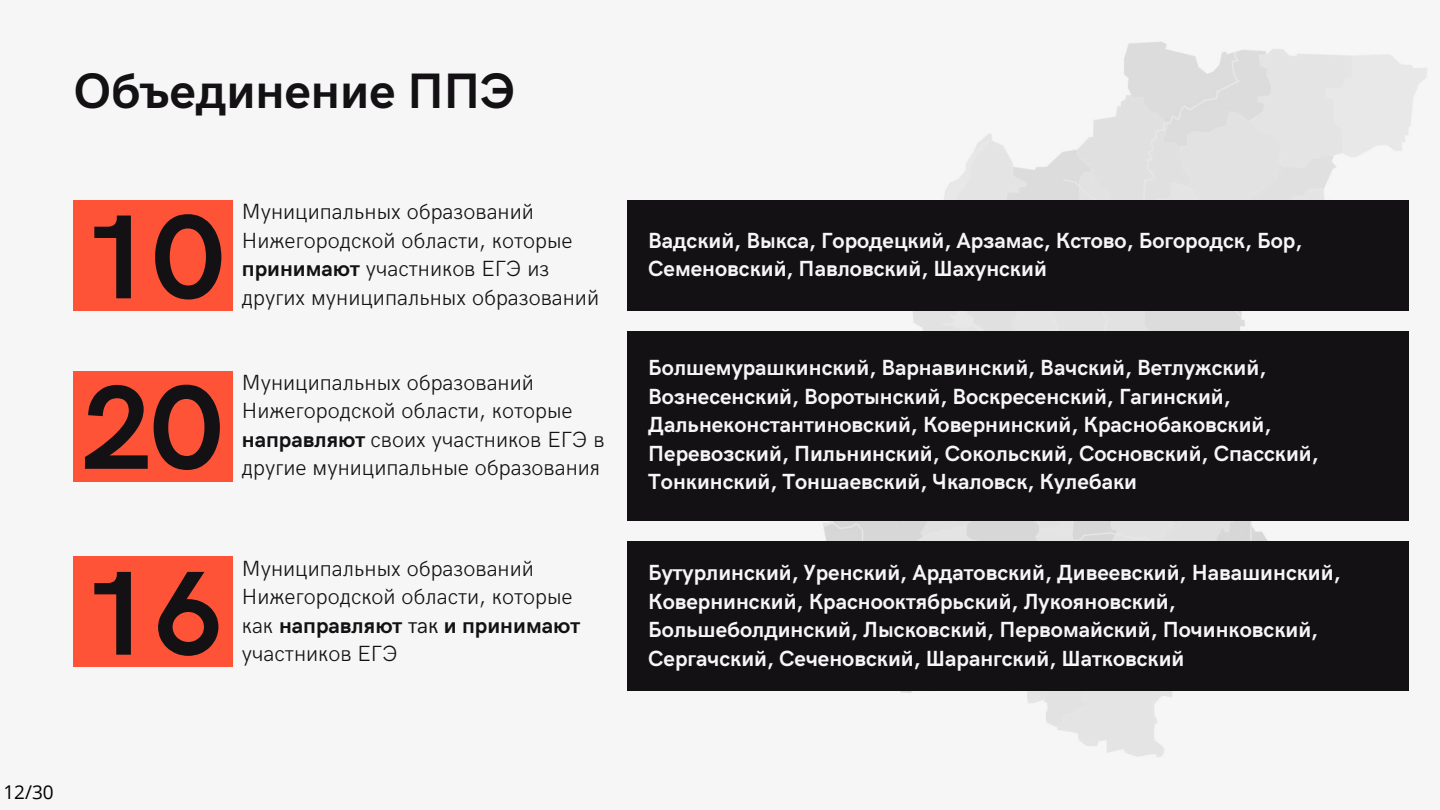
<style>
.page{position:relative;width:1440px;height:810px;background:#f6f6f6}
.page>*{position:absolute;margin:0;border:0;box-sizing:border-box;transform-origin:0 0}
.t1{font:700 120px "HK Grotesk";color:#131114}
.t2{font:700 50px "HK Grotesk";color:#131114}
.t3{font:700 22px/28.5px "HK Grotesk";color:#f6f6f6}
.t4{font:300 22px/28.5px "HK Grotesk";color:#131114}
.t5{font:19px "Open Sans";color:#000}
.s1{font-weight:700}
.s2{font-weight:400}
</style>
<div class="page">
<img style="left:749px;top:42px;width:678px;height:715px">
<div style="left:74px;top:200px;width:159px;height:111px;background:#ff5338"></div>
<div style="left:627px;top:200px;width:782px;height:111px;background:#131114"></div>
<div style="left:627px;top:331px;width:782px;height:190px;background:#131114"></div>
<div style="left:74px;top:371px;width:159px;height:111px;background:#ff5338"></div>
<div style="left:627px;top:542px;width:782px;height:149px;background:#131114"></div>
<div style="left:74px;top:556px;width:159px;height:111px;background:#ff5338"></div>
<h2 class="t2" style="left:74px;top:63px;width:443px">Объединение ППЭ</h2>
<h1 class="t1" style="left:84px;top:190px;width:141px">10</h1>
<p class="t4" style="left:242px;top:198px;width:355px">Муни ци пальных образовани й<br>Нижегородской области , которые <span class="s1">принимают</span> участни ков ЕГЭ из других муниципальных образований</p>
<h1 class="t1" style="left:82px;top:361px;width:141px">20</h1>
<p class="t4" style="left:242px;top:369px;width:361px">Муни ци пальных образовани й<br>Нижегородской области , которые <span class="s1">направляют</span> своих участни ков ЕГЭ в другие муниципальные образования</p>
<p class="t3" style="left:648px;top:227px;width:655px">Вадский, Вы кса, Городецкий, Арзамас, Кстово, Богородск, Бор,<br>Семеновский, Павловский, Шахунский</p>
<p class="t3" style="left:648px;top:355px;width:672px">Болшемураш кинский, Варнавинский, Вачский, Ветлужский, Вознесенский, Вороты нский, Воскресенский, Гагинский, Дальнеконстантиновский, Ковернинский, Краснобаковский, Перевозский, Пильнинский, Сокольский, Сосновский, Спасский, Тонкинский, Тоншаевский, Чкаловск, Кулебаки</p>
<p class="t4" style="left:242px;top:555px;width:340px">Муни ци пальных образовани й<br>Нижегородской области , которые как <span class="s1">направляют</span> <span class="s2">так</span> <span class="s1">и принимают </span>участни ков ЕГЭ</p>
<h1 class="t1" style="left:84px;top:547px;width:141px">16</h1>
<p class="t3" style="left:648px;top:559px;width:694px">Бутурлинский, Уренский, Ардатовский, Дивеевский, Наваш инский, Ковернинский, Краснооктябрьский, Лукояновский, Большеболдинский, Лысковский, Первомайский, Починковский, Сергачский, Сеченовский, Шарангский, Шатковский</p>
<p class="t5" style="left:3px;top:779px;width:52px">12/30</p>
</div>
